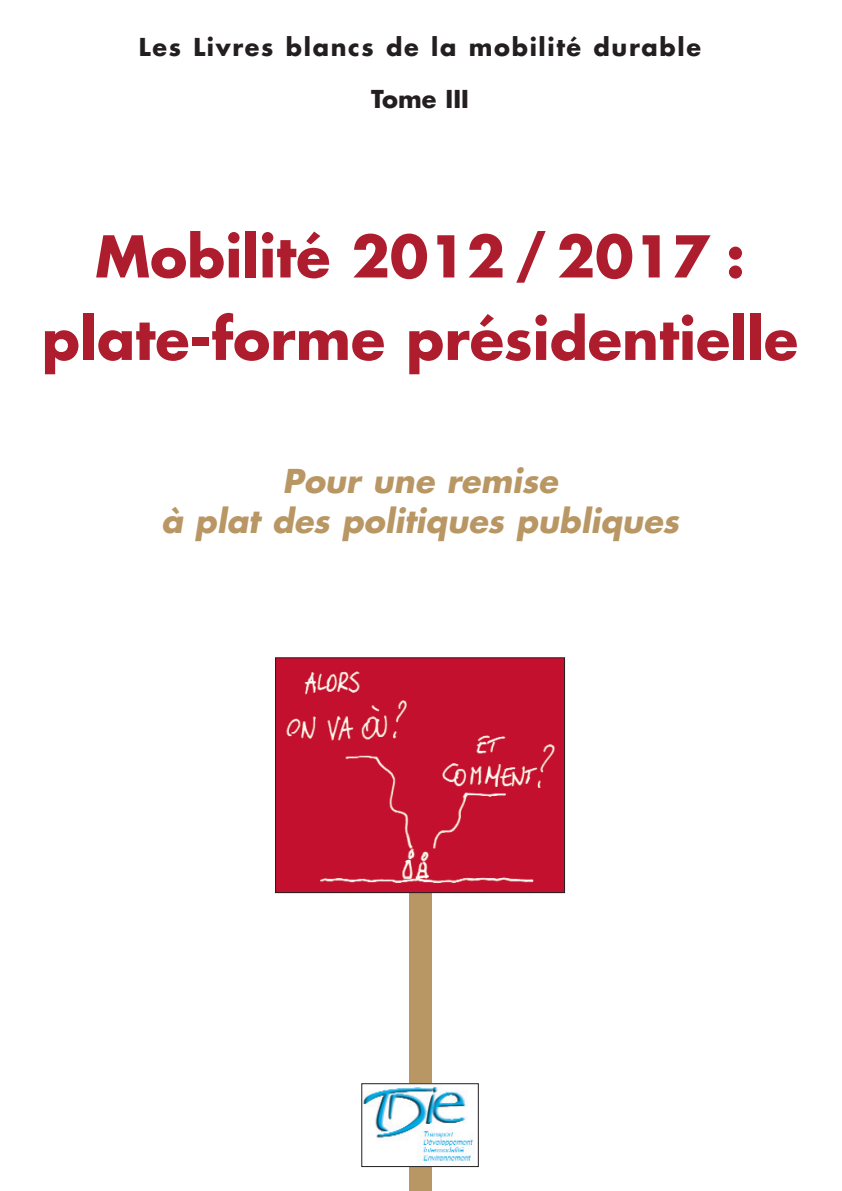
<style>
.page{position:relative;width:842px;height:1191px;background:#fff}
.page>*{position:absolute;margin:0;border:0;box-sizing:border-box;transform-origin:0 0}
.t1{font:700 56px/82.4px "Futura";color:#ae1d2e;text-align:center}
.t2{font:italic 700 32px/40px "Futura";color:#b99764;text-align:center}
.t3{font:700 24px/52.4px "Futura";letter-spacing:.07em;color:#231f20;text-align:center}
</style>
<div class="page">
<div style="left:409px;top:867px;width:22px;height:324px;background:#b99764"></div>
<img style="left:277px;top:659px;width:286px;height:231px">
<div style="left:275px;top:657px;width:290px;height:235px;border:1px solid #231f20"></div>
<img style="left:364px;top:1085px;width:109px;height:79px">
<p class="t3" style="left:139px;top:23px;width:564px">Les Livres blancs de la mobilité durable<br>Tome III</p>
<p class="t1" style="left:42px;top:220px;width:758px">Mobilité 2012 / 2017 : plate-forme présidentielle</p>
<p class="t2" style="left:161px;top:464px;width:525px">Pour une remise<br>à plat des politiques publiques</p>
</div>
